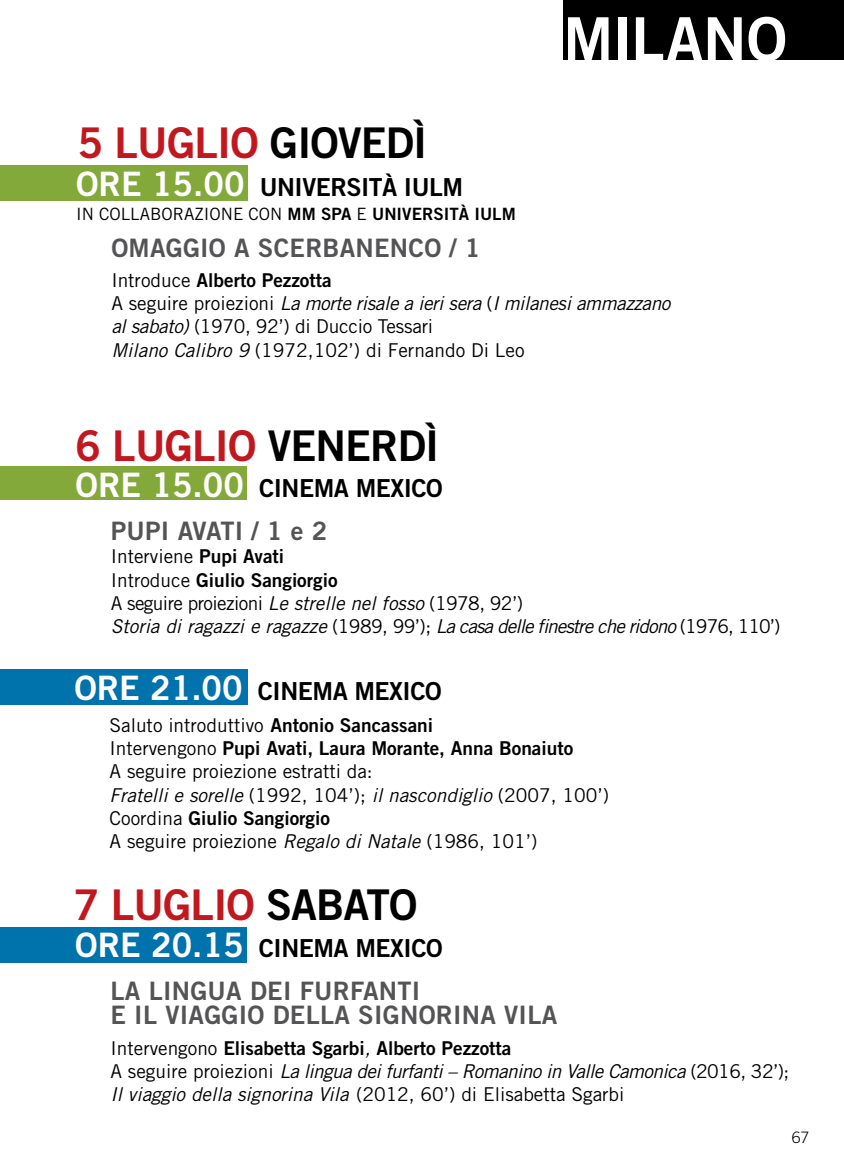
<style>
.page{position:relative;width:844px;height:1176px;background:#fff}
.page>*{position:absolute;margin:0;border:0;box-sizing:border-box;transform-origin:0 0}
.t1{font:60.38px "Trade Gothic Bold Two";letter-spacing:-.005em;color:#fff}
.t2{font:42.35px "Trade Gothic Bold Two";letter-spacing:-.02em;color:#c0181e}
.t3{font:25.38px/24.5px "Trade Gothic Bold Two";letter-spacing:.01em;color:#545456}
.t4{font:24.85px "Trade Gothic Bold Two";letter-spacing:-.02em;color:#000}
.t5{font:19.07px/23.3px "Trade Gothic";color:#000}
.t6{font:19.07px "Trade Gothic Bold Two";color:#000}
.t7{font:italic 19.07px/23.3px "Trade Gothic";letter-spacing:-.03em;color:#000}
.t8{font:italic 19.07px/23.3px "Trade Gothic";letter-spacing:-.05em;color:#000}
.t9{font:16.97px "Trade Gothic";color:#000}
.t10{font:300 15.75px "Trade Gothic";color:#000}
.s1{color:#000}
.s2{font-size:33.6px;color:#fff}
.s3{font-family:"Trade Gothic Bold Two"}
.s4{font-family:"Trade Gothic"}
.s5{font-style:italic}
.s6{font-style:normal}
.s7{font-family:"Trade Gothic";font-style:italic}
</style>
<div class="page">
<div style="left:563px;top:0;width:280px;height:59px;background:#000"></div>
<div style="left:0;top:165px;width:247px;height:36px;background:#83a93a"></div>
<div style="left:0;top:466px;width:247px;height:34px;background:#83a93a"></div>
<div style="left:0;top:670px;width:248px;height:35px;background:#0072ac"></div>
<div style="left:0;top:927px;width:246px;height:35px;background:#0072ac"></div>
<h2 class="t2" style="left:77px;top:117px;width:351px">5 LUGLIO <span class="s1">GIOVEDÌ</span></h2>
<h1 class="t1" style="left:563px;top:2px;width:225px">MILANO</h1>
<h3 class="t4" style="left:76px;top:171px;width:384px"><span class="s2">ORE 15.00</span> UNIVERSITÀ IULM</h3>
<p class="t9" style="left:76px;top:204px;width:438px">I n collaborazione con <span class="s3">MM SPA</span> E <span class="s3">UNIVERSITÀ IULM</span></p>
<h3 class="t3" style="left:111px;top:235px;width:18px">OMAGGIO</h3>
<h3 class="t3" style="left:234px;top:235px;width:42px">A SCERBANENCO</h3>
<h3 class="t3" style="left:449px;top:235px;width:32px">/ 1</h3>
<p class="t6" style="left:111px;top:268px;width:222px"><span class="s4">I ntroduce</span> ALBERTO PEZZOTTA</p>
<p class="t5" style="left:111px;top:291px;width:560px">A seguire proiezioni <span class="s5">La morte risale a ieri sera</span> (<span class="s5">I milanesi ammazzano al sabato)</span> (1970, 92’) di Duccio Tessari<br><span class="s5">Milano Calibro 9</span> (1972,102’) di Fernando Di Leo</p>
<h2 class="t2" style="left:75px;top:419px;width:365px">6 LUGLIO <span class="s1">VENERDÌ</span></h2>
<h3 class="t4" style="left:76px;top:472px;width:368px"><span class="s2">ORE 15.00</span> CINEMA MEXICO</h3>
<h3 class="t3" style="left:111px;top:518px;width:218px">PUPI AVATI / 1 E 2</h3>
<p class="t5" style="left:111px;top:545px;width:175px">I nterviene <span class="s3">PUPI AVATI</span></p>
<p class="t6" style="left:111px;top:568px;width:228px"><span class="s4">I ntroduce</span> GIULIO SANGIORGIO</p>
<p class="t8" style="left:111px;top:591px;width:671px"><span class="s6">A seguire proiezioni</span> Le strelle nel fosso <span class="s6">(1978, 92’)<br></span>Storia di ragazzi e ragazze <span class="s6">(1989, 99’);</span> La casa delle finestre che ridono <span class="s6">(1976, 110’)</span></p>
<h3 class="t4" style="left:74px;top:676px;width:368px"><span class="s2">ORE 21.00</span> CINEMA MEXICO</h3>
<p class="t5" style="left:109px;top:713px;width:325px">Saluto introduttivo <span class="s3">ANTONIO SANCASSANI</span></p>
<p class="t6" style="left:109px;top:736px;width:465px"><span class="s4">I ntervengono</span> PUPI AVATI, LAURA MORANTE, ANNA BONAIUTO</p>
<p class="t5" style="left:109px;top:760px;width:501px">A seguire proiezione estratti da:<br><span class="s5">Fratelli e sorelle</span> (1992, 104’); <span class="s5">il nascondiglio</span> (2007, 100’)</p>
<p class="t6" style="left:109px;top:806px;width:222px"><span class="s4">Coordina</span> GIULIO SANGIORGIO</p>
<p class="t5" style="left:109px;top:829px;width:429px">A seguire proiezione <span class="s5">Regalo di Natale</span> (1986, 101’)</p>
<h2 class="t2" style="left:74px;top:878px;width:345px">7 LUGLIO <span class="s1">SABATO</span></h2>
<h3 class="t4" style="left:75px;top:933px;width:368px"><span class="s2">ORE 20.15</span> CINEMA MEXICO</h3>
<h3 class="t3" style="left:110px;top:978px;width:448px">LA LINGUA DEI FURFANTI<br>E I L VIAGGIO DELLA SIGNORINA VILA</h3>
<p class="t6" style="left:110px;top:1036px;width:402px"><span class="s4">I ntervengono</span> ELISABETTA SGARBI<span class="s7">,</span> ALBERTO PEZZOTTA</p>
<p class="t7" style="left:110px;top:1059px;width:680px"><span class="s6">A seguire proiezioni</span> La lingua dei furfanti – Romanino in Valle Camonica <span class="s6">(2016, 32’);<br></span>Il viaggio della signorina Vila <span class="s6">(2012, 60’) di E lisabetta Sgarbi</span></p>
<p class="t10" style="left:791px;top:1127px;width:19px">67</p>
</div>
